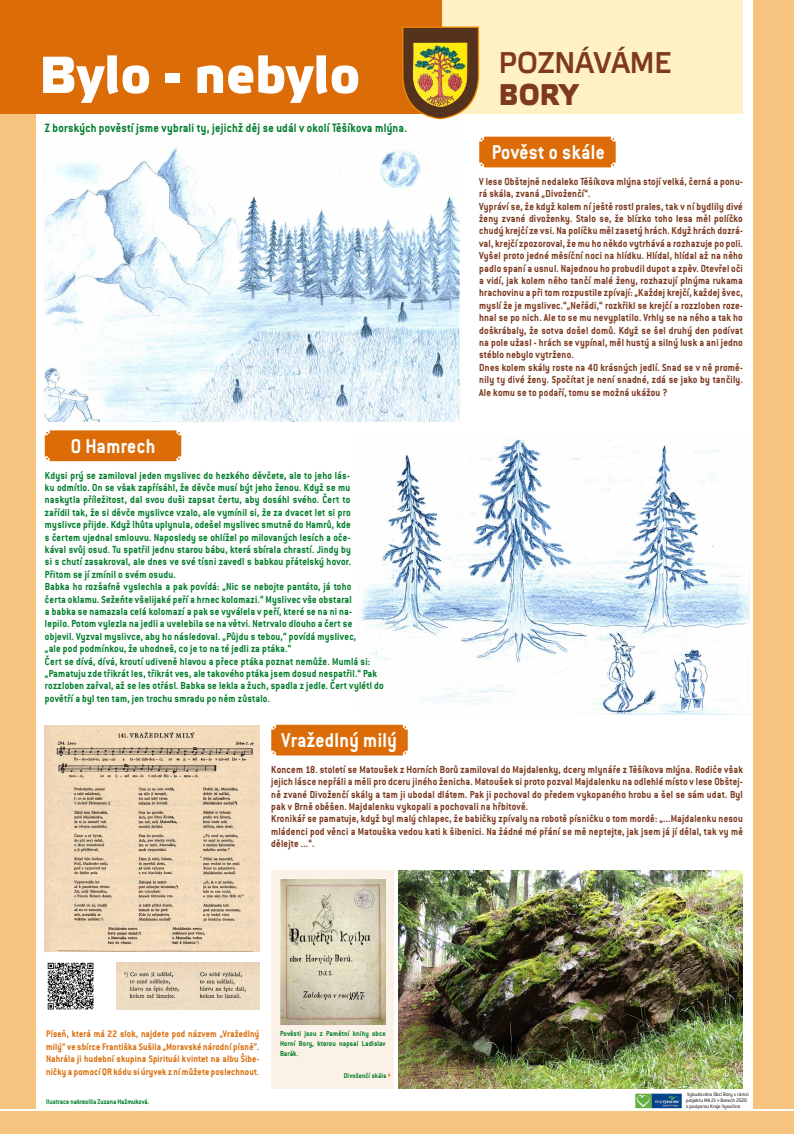
<style>
.page{position:relative;width:794px;height:1134px;background:#fff}
.page>*{position:absolute;margin:0;border:0;box-sizing:border-box;transform-origin:0 0}
.t1{font:700 52px "Etelka Medium Pro";color:#fff}
.t2{font:30px "Etelka Medium Pro";color:#7e391f;scale:.9 1}
.t3{font:700 30px "Etelka Medium Pro";color:#7e391f;scale:.9 1}
.t4{font:700 22px "Conduit ITCCE";letter-spacing:.02em;color:#fff;scale:.9 1}
.t5{font:700 13.2px "Conduit ITCCE";letter-spacing:.02em;color:#007e2b;scale:.9 1}
.t6{font:700 11.2px/12.4px "Conduit ITCCE";letter-spacing:.02em;color:#7e391f;scale:.9 1}
.t7{font:700 11.2px/12.4px "Conduit ITCCE";letter-spacing:.02em;color:#007e2b;scale:.9 1}
.t8{font:700 10.4px/12.4px "Conduit ITCCE";letter-spacing:.02em;color:#db6c08;text-align:justify;scale:.9 1}
.t9{font:700 8px/10px "Conduit ITCCE";letter-spacing:.02em;color:#007e2b;text-align:justify;scale:.9 1}
.t10{font:700 7.6px "Conduit ITCCE";color:#007e2b;scale:.9 1}
.t11{font:700 7.6px "Conduit ITCCE";letter-spacing:.02em;color:#007e2b;scale:.9 1}
.t12{font:300 5.6px/6px "Conduit ITCCE";letter-spacing:-.015em;color:#000}
.s1{font-size:10px;color:#db6c08}
</style>
<div class="page">
<div style="left:271px;top:870px;width:123px;height:218px;background:#fcf1e6"></div>
<img style="left:45px;top:148px;width:415px;height:273px">
<div style="left:0;top:0;width:36px;height:1108px;background:#f7c480"></div>
<div style="left:0;top:0;width:442px;height:113px;background:#db6c08"></div>
<div style="left:753px;top:0;width:41px;height:1108px;background:#f7c480"></div>
<div style="left:0;top:1112px;width:794px;height:22px;background:#f7c480"></div>
<div style="left:442px;top:0;width:301px;height:113px;background:#fff1c3"></div>
<svg style="left:402px;top:26px;width:77px;height:93px"></svg>
<img style="left:413px;top:43px;width:55px;height:64px">
<img style="left:635px;top:1093px;width:47px;height:15px">
<div style="left:479px;top:137px;width:136px;height:30px;background:#db6c08"></div>
<img style="left:398px;top:870px;width:345px;height:219px">
<img style="left:280px;top:879px;width:105px;height:145px">
<img style="left:361px;top:439px;width:388px;height:276px">
<div style="left:45px;top:430px;width:136px;height:31px;background:#db6c08"></div>
<img style="left:45px;top:725px;width:214px;height:226px">
<img style="left:47px;top:962px;width:47px;height:48px">
<div style="left:271px;top:725px;width:137px;height:30px;background:#db6c08"></div>
<img style="left:117px;top:962px;width:142px;height:48px">
<h1 class="t1" style="left:39px;top:46px;width:323px">Bylo - nebylo</h1>
<p class="t5" style="left:45px;top:120px;width:404px">Z borských pověstí jsme vybrali ty, jejichž děj se udál v okolí Těšíkova mlýna.</p>
<h3 class="t4" style="left:71px;top:433px;width:95px">O Hamrech</h3>
<p class="t7" style="left:45px;top:469px;width:378px">Kdysi prý se zamiloval jeden myslivec do hezkého děvčete, ale to jeho lás-<br>ku odmítlo. On se však zapřísáhl, že děvče musí být jeho ženou. Když se mu naskytla příležitost, dal svou duši zapsat čertu, aby dosáhl svého. Čert to<br>zařídil tak, že si děvče myslivce vzalo, ale vymínil si, že za dvacet let si pro myslivce přijde. Když lhůta uplynula, odešel myslivec smutně do Hamrů, kde<br>s čertem ujednal smlouvu. Naposledy se ohlížel po milovaných lesích a oče-<br>kával svůj osud. Tu spatřil jednu starou bábu, která sbírala chrastí. Jindy by<br>si s chutí zasakroval, ale dnes ve své tísni zavedl s babkou přátelský hovor.<br>Přitom se jí zmínil o svém osudu.<br>Babka ho rozšafně vyslechla a pak povídá: „Nic se nebojte pantáto, já toho<br>čerta oklamu. Sežeňte všelijaké peří a hrnec kolomazi.“ Myslivec vše obstaral<br>a babka se namazala celá kolomazí a pak se vyválela v peří, které se na ni na-<br>lepilo. Potom vylezla na jedli a uvelebila se na větvi. Netrvalo dlouho a čert se objevil. Vyzval myslivce, aby ho následoval. „Půjdu s tebou,“ povídá myslivec,<br>„ale pod podmínkou, že uhodneš, co je to na té jedli za ptáka.“<br>Čert se dívá, dívá, kroutí udiveně hlavou a přece ptáka poznat nemůže. Mumlá si: „Pamatuju zde třikrát les, třikrát ves, ale takového ptáka jsem dosud nespatřil.“ Pak rozzloben zařval, až se les otřásl. Babka se lekla a žuch, spadla z jedle. Čert vylétl do povětří a byl ten tam, jen trochu smradu po něm zůstalo.</p>
<h3 class="t4" style="left:281px;top:727px;width:130px">Vražedlný milý</h3>
<h2 class="t2" style="left:499px;top:47px;width:193px">POZNÁVÁME</h2>
<h2 class="t3" style="left:499px;top:78px;width:89px">BORY</h2>
<h3 class="t4" style="left:492px;top:139px;width:127px">Pověst o skále</h3>
<p class="t6" style="left:479px;top:175px;width:294px">V lese Obštejně nedaleko Těšíkova mlýna stojí velká, černá a ponu&shy;rá skála, zvaná „Divoženčí“.<br>Vypráví se, že když kolem ní ještě rostl prales, tak v ní bydlily divé ženy zvané divoženky. Stalo se, že blízko toho lesa měl políčko chudý krejčí ze vsi. Na políčku měl zasetý hrách. Když hrách dozrá&shy;val, krejčí zpozoroval, že mu ho někdo vytrhává a rozhazuje po poli.<br>Vyšel proto jedné měsíční noci na hlídku. Hlídal, hlídal až na něho padlo spaní a usnul. Najednou ho probudil dupot a zpěv. Otevřel oči a vidí, jak kolem něho tančí malé ženy, rozhazují plnýma rukama hrachovinu a při tom rozpustile zpívají: „Každej krejčí, každej švec, myslí že je myslivec.“„Neřádi,“ rozkřikl se krejčí a rozzloben roze&shy;hnal se po nich. Ale to se mu nevyplatilo. Vrhly se na něho a tak ho doškrábaly, že sotva došel domů. Když se šel druhý den podívat na pole užasl - hrách se vypínal, měl hustý a silný lusk a ani jedno stéblo nebylo vytrženo.<br>Dnes kolem skály roste na 40 krásných jedlí. Snad se v ně promě&shy;nily ty divé ženy. Spočítat je není snadné, zdá se jako by tančily.<br>Ale komu se to podaří, tomu se možná ukážou ?</p>
<p class="t6" style="left:271px;top:763px;width:525px">Koncem 18. století se Matoušek z Horních Borů zamiloval do Majdalenky, dcery mlynáře z Těšíkova mlýna. Rodiče však jejich lásce nepřáli a měli pro dceru jiného ženicha. Matoušek si proto pozval Majdalenku na odlehlé místo v lese Obštej&shy;ně zvané Divoženčí skály a tam ji ubodal dlátem. Pak ji pochoval do předem vykopaného hrobu a šel se sám udat. Byl pak v Brně oběšen. Majdalenku vykopali a pochovali na hřbitově.<br>Kronikář se pamatuje, když byl malý chlapec, že babičky zpívaly na robotě písničku o tom mordě: „...Majdalenku nesou mládenci pod věnci a Matouška vedou kati k šibenici. Na žádné mé přání se mě neptejte, jak jsem já jí dělal, tak vy mě dělejte ...“.</p>
<p class="t8" style="left:46px;top:1028px;width:238px">Píseň, která má 22 slok, najdete pod názvem „Vražedlný milý“ ve sbírce Františka Sušila „Moravské národní písně“.<br>Nahrála ji hudební skupina Spirituál kvintet na albu Šibe&shy;ničky a pomocí QR kódu si úryvek z ní můžete poslechnout.</p>
<p class="t9" style="left:280px;top:1029px;width:119px">Pověsti jsou z Pamětní knihy obce Horní Bory, kterou napsal Ladislav Barák.</p>
<p class="t11" style="left:344px;top:1071px;width:54px">Divoženčí skála <span class="s1">›</span></p>
<p class="t10" style="left:46px;top:1097px;width:116px">Ilustrace nakreslila Zuzana Hažmuková.</p>
<p class="t12" style="left:686px;top:1091px;width:64px">Vybudováno Obcí Bory v rámci projektu MA 21 v Borech 2020 s podporou Kraje Vysočina</p>
</div>
